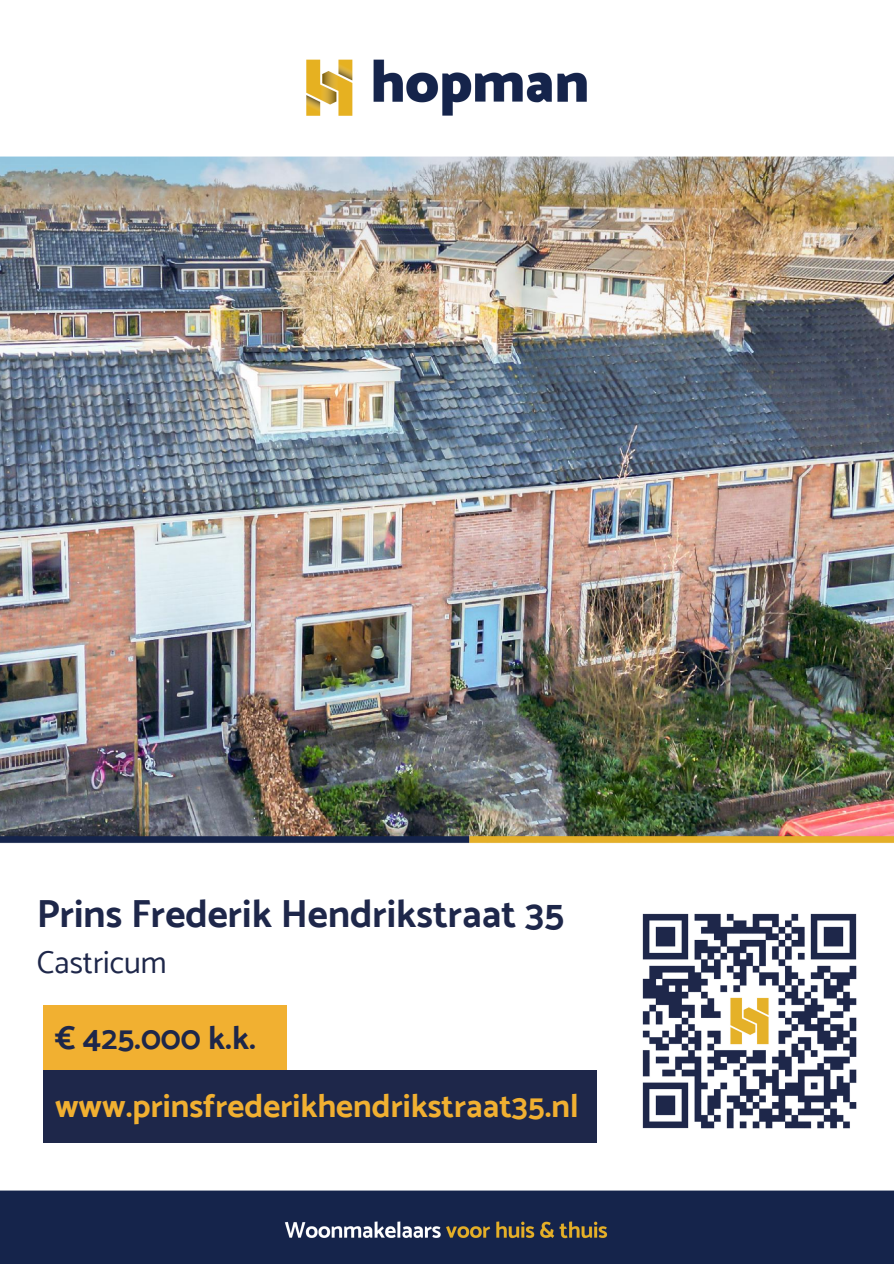
<style>
.page{position:relative;width:894px;height:1264px;background:#fff}
.page>*{position:absolute;margin:0;border:0;box-sizing:border-box;transform-origin:0 0}
.t1{font:700 39px "Catamaran";color:#1e274a}
.t2{font:700 32.85px/67.8px "Catamaran";color:#f1b031}
.t3{font:31.5px "Catamaran";color:#1e274a}
.s1{color:#1e274a}
</style>
<div class="page">
<img style="left:0;top:59px;width:893px;height:1204px">
<div style="left:43px;top:1005px;width:243px;height:72px;background:#f1b031"></div>
<div style="left:43px;top:1070px;width:553px;height:72px;background:#1e274a"></div>
<img style="left:629px;top:901px;width:239px;height:239px">
<p class="t1" style="left:37px;top:890px;width:529px">Prins Frederik Hendrikstraat 35</p>
<h2 class="t3" style="left:37px;top:944px;width:131px">Castricum</h2>
<p class="t2" style="left:55px;top:1004px;width:525px"><span class="s1">€ 425.000 k.k. </span>www.prinsfrederikhendrikstraat35.nl</p>
</div>
